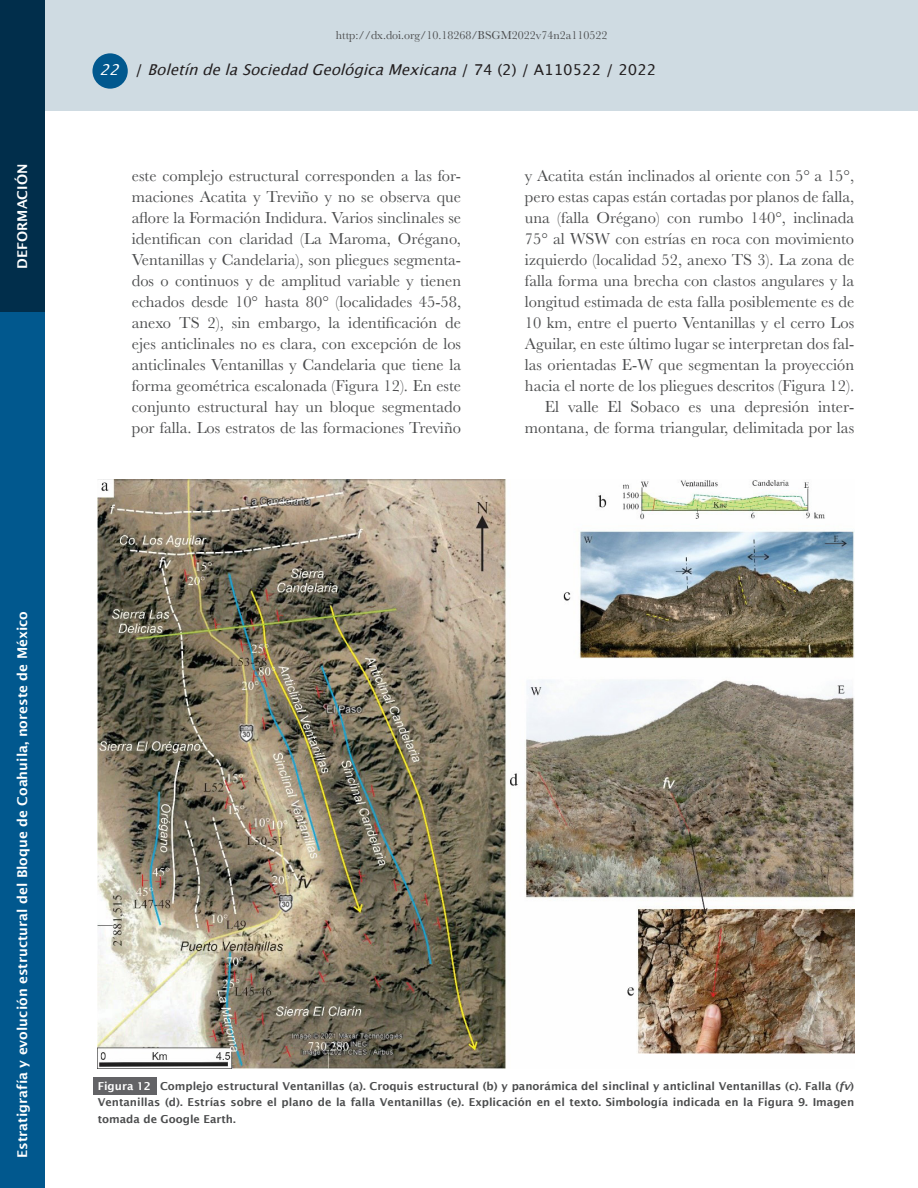
<style>
.page{position:relative;width:918px;height:1188px;background:#fff}
.page>*{position:absolute;margin:0;border:0;box-sizing:border-box;transform-origin:0 0}
.Indented-text{font:16.65px/21px "Baskerville";color:#4b4c4d;text-align:right}
.Indented-text-2{font:16.5px/21px "Baskerville";color:#4b4c4d;text-align:justify}
.t1{font:italic 15px "Lucida Grande";color:#231f20}
.Sección{font:600 13.5px "Lucida Sans";color:#fff}
.t2{font:12px "Baskerville";color:#4b4c4d}
.Pie_de_figura{font:600 10.95px/16.5px "Lucida Sans";color:#4b4c4d;text-align:justify}
.Pie_de_figura__númer{font:600 10.95px "Lucida Sans";color:#fff}
.s1{color:#fff}
.s2{font-style:normal}
.s3{font-style:italic}
</style>
<div class="page">
<div style="left:0;top:311px;width:44px;height:877px;background:#01588e"></div>
<div style="left:45px;top:0;width:873px;height:111px;background:#cfdbe2"></div>
<div style="left:92px;top:53px;width:36px;height:36px;background:#01588e;border-radius:50%"></div>
<div style="left:0;top:0;width:44px;height:311px;background:#012e4b"></div>
<div style="left:94px;top:1077px;width:63px;height:17px;background:#636366"></div>
<img style="left:98px;top:479px;width:756px;height:590px">
<p class="t2" style="left:336px;top:27px;width:273px">http://dx.doi.org/10.18268/BSGM2022v74n2a110522</p>
<p class="t1" style="left:100px;top:59px;width:558px"><span class="s1">22</span> <span class="s2">/</span> BoletíndelaSociedadGeológicaMexicana<span class="s2">/ 7 4 ( 2 ) / A 1 1 0 5 2 2 / 2 0 2 2</span></p>
<p class="Sección" style="left:15px;top:269px;width:106px;rotate:-90deg">DEFORMACIÓN</p>
<p class="Indented-text-2" style="left:132px;top:166px;width:331px">este complejo estructural corresponden a las for&shy;maciones Acatita y Treviño y no se observa que aflore la Formación Indidura. Varios sinclinales se identifican con claridad (La Maroma, Orégano, Ventanillas y Candelaria), son pliegues segmenta&shy;dos o continuos y de amplitud variable y tienen echados desde 10° hasta 80° (localidades 45-58, anexo TS 2), sin embargo, la identificación de ejes anticlinales no es clara, con excepción de los anticlinales Ventanillas y Candelaria que tiene la forma geométrica escalonada (Figura 12). En este conjunto estructural hay un bloque segmentado por falla. Los estratos de las formaciones Treviño</p>
<p class="Indented-text-2" style="left:525px;top:166px;width:331px">y Acatita están inclinados al oriente con 5° a 15°, pero estas capas están cortadas por planos de falla, una (falla Orégano) con rumbo 140°, inclinada 75° al WSW con estrías en roca con movimiento izquierdo (localidad 52, anexo TS 3). La zona de falla forma una brecha con clastos angulares y la longitud estimada de esta falla posiblemente es de 10 km, entre el puerto Ventanillas y el cerro Los Aguilar, en este último lugar se interpretan dos fal&shy;las orientadas E-W que segmentan la proyección hacia el norte de los pliegues descritos (Figura 12).</p>
<p class="Indented-text" style="left:525px;top:397px;width:331px">El valle El Sobaco es una depresión inter&shy;montana, de forma triangular, delimitada por las</p>
<p class="Sección" style="left:15px;top:1158px;width:548px;rotate:-90deg">Estratigrafía y evolución estructural del Bloque de Coahuila, noreste de México</p>
<p class="Pie_de_figura" style="left:98px;top:1078px;width:758px;text-indent:62px">Complejo estructural Ventanillas (a). Croquis estructural (b) y panorámica del sinclinal y anticlinal Ventanillas (c). Falla (<span class="s3">fv</span>)<br>Ventanillas (d). Estrías sobre el plano de la falla Ventanillas (e). Explicación en el texto. Simbología indicada en la Figura 9. Imagen tomada de Google Earth.</p>
<p class="Pie_de_figura__númer" style="left:98px;top:1080px;width:55px">Figura 12</p>
</div>
